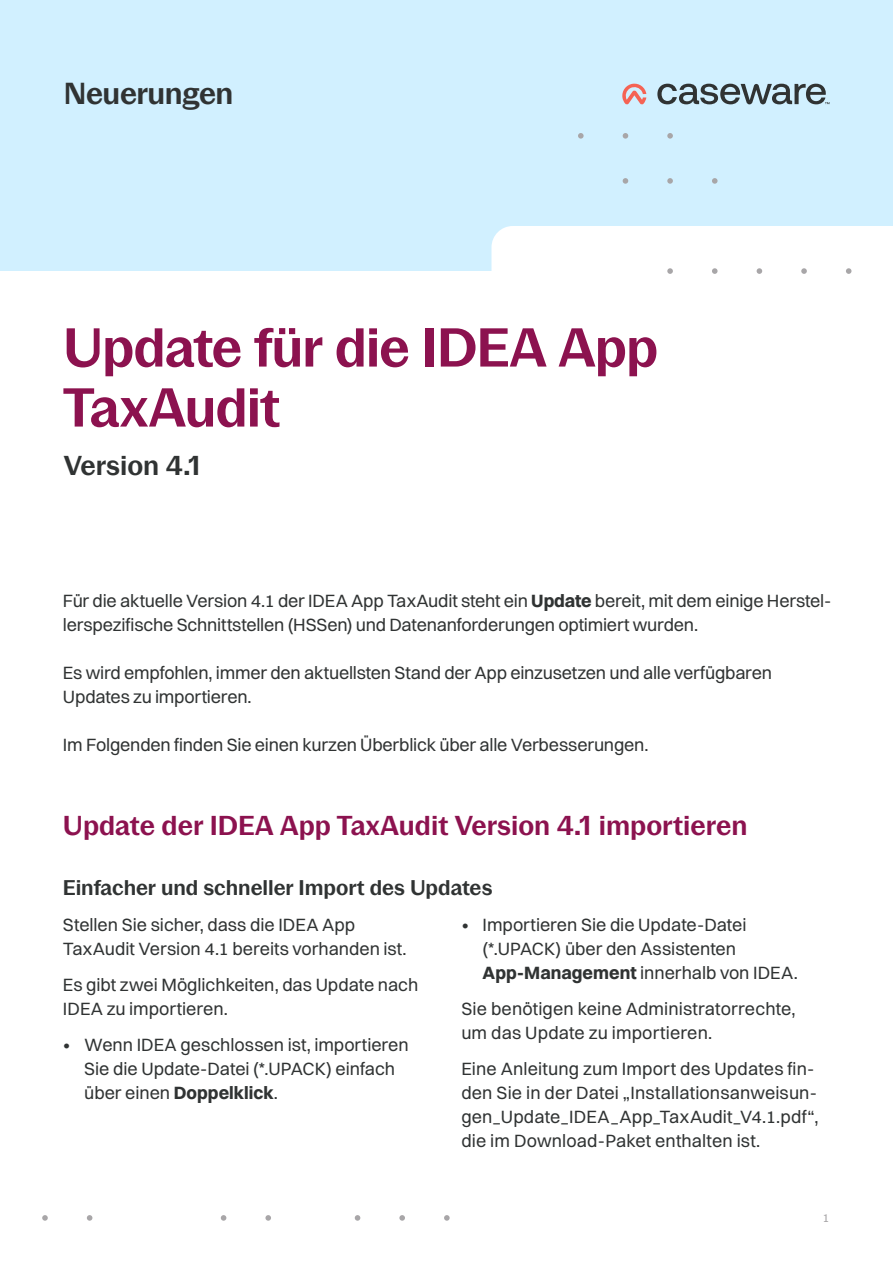
<style>
.page{position:relative;width:893px;height:1263px;background:#fff}
.page>*{position:absolute;margin:0;border:0;box-sizing:border-box;transform-origin:0 0}
.t1{font:600 54px/60px "Pastiche Grotesque";letter-spacing:-.02em;color:#8c124f}
.t2{font:600 30px "Pastiche Grotesque";letter-spacing:-.015em;color:#303333}
.t3{font:600 27px "Pastiche Grotesque";color:#8c124f}
.t4{font:600 27px "Pastiche Grotesque";color:#303333}
.t5{font:600 21px "Pastiche Grotesque";letter-spacing:-.005em;color:#303333}
.t6{font:18px/24px "Switzer";letter-spacing:-.005em;color:#303333}
.t7{font:12px "Switzer";color:#a8a6a8}
.s1{font-weight:700}
</style>
<div class="page">
<div style="left:0;top:0;width:893px;height:357px;background:#d1f0ff"></div>
<div style="left:491px;top:226px;width:402px;height:131px;background:#fff"></div>
<div style="left:0;top:271px;width:530px;height:992px;background:#fff"></div>
<svg style="left:42px;top:1215px;width:6px;height:6px"></svg>
<svg style="left:87px;top:1215px;width:5px;height:6px"></svg>
<svg style="left:221px;top:1215px;width:5px;height:6px"></svg>
<svg style="left:265px;top:1215px;width:6px;height:6px"></svg>
<svg style="left:355px;top:1215px;width:5px;height:6px"></svg>
<svg style="left:399px;top:1215px;width:6px;height:6px"></svg>
<svg style="left:444px;top:1215px;width:6px;height:6px"></svg>
<svg style="left:622px;top:84px;width:24px;height:20px"></svg>
<svg style="left:657px;top:84px;width:172px;height:20px"></svg>
<svg style="left:578px;top:133px;width:6px;height:6px"></svg>
<svg style="left:623px;top:133px;width:5px;height:6px"></svg>
<svg style="left:667px;top:133px;width:6px;height:6px"></svg>
<svg style="left:623px;top:178px;width:5px;height:6px"></svg>
<svg style="left:667px;top:178px;width:6px;height:6px"></svg>
<svg style="left:712px;top:178px;width:5px;height:6px"></svg>
<svg style="left:667px;top:268px;width:6px;height:6px"></svg>
<svg style="left:712px;top:268px;width:5px;height:6px"></svg>
<svg style="left:757px;top:268px;width:5px;height:6px"></svg>
<svg style="left:801px;top:268px;width:6px;height:6px"></svg>
<svg style="left:846px;top:268px;width:5px;height:6px"></svg>
<h2 class="t2" style="left:64px;top:71px;width:171px">Neuerungen</h2>
<h1 class="t1" style="left:63px;top:313px;width:597px">Update für die IDEA App<br>TaxAudit</h1>
<h3 class="t4" style="left:64px;top:445px;width:139px">Version 4.1</h3>
<p class="t6" style="left:63px;top:588px;width:770px">Für die aktuelle Version 4.1 der IDEA App TaxAudit steht ein <span class="s1">Update</span> bereit, mit dem einige Herstel&shy;lerspezifische Schnittstellen (HSSen) und Datenanforderungen optimiert wurden.</p>
<p class="t6" style="left:63px;top:660px;width:711px">Es wird empfohlen, immer den aktuellsten Stand der App einzusetzen und alle verfügbaren<br>Updates zu importieren.</p>
<p class="t6" style="left:63px;top:732px;width:587px">Im Folgenden finden Sie einen kurzen Überblick über alle Verbesserungen.</p>
<h3 class="t3" style="left:63px;top:805px;width:686px">Update der IDEA App TaxAudit Version 4.1 importieren</h3>
<p class="t5" style="left:63px;top:871px;width:431px">Einfacher und schneller Import des Updates</p>
<p class="t6" style="left:483px;top:912px;width:317px;text-indent:-21px">• Importieren Sie die Update-Datei (*.UPACK) über den Assistenten<br><span class="s1">App-Management</span> innerhalb von IDEA.</p>
<p class="t6" style="left:461px;top:996px;width:336px">Sie benötigen keine Administratorrechte, um das Update zu importieren.</p>
<p class="t6" style="left:461px;top:1056px;width:359px">Eine Anleitung zum Import des Updates fin&shy;den Sie in der Datei „Installationsanweisun&shy;gen_Update_IDEA_App_TaxAudit_V4.1.pdf“, die im Download-Paket enthalten ist.</p>
<p class="t6" style="left:63px;top:912px;width:345px">Stellen Sie sicher, dass die IDEA App<br>TaxAudit Version 4.1 bereits vorhanden ist.</p>
<p class="t6" style="left:63px;top:972px;width:357px">Es gibt zwei Möglichkeiten, das Update nach<br>IDEA zu importieren.</p>
<p class="t6" style="left:84px;top:1032px;width:326px;text-indent:-21px">• Wenn IDEA geschlossen ist, importieren<br>Sie die Update-Datei (*.UPACK) einfach über einen <span class="s1">Doppelklick</span>.</p>
<p class="t7" style="left:823px;top:1210px;width:8px">1</p>
</div>
